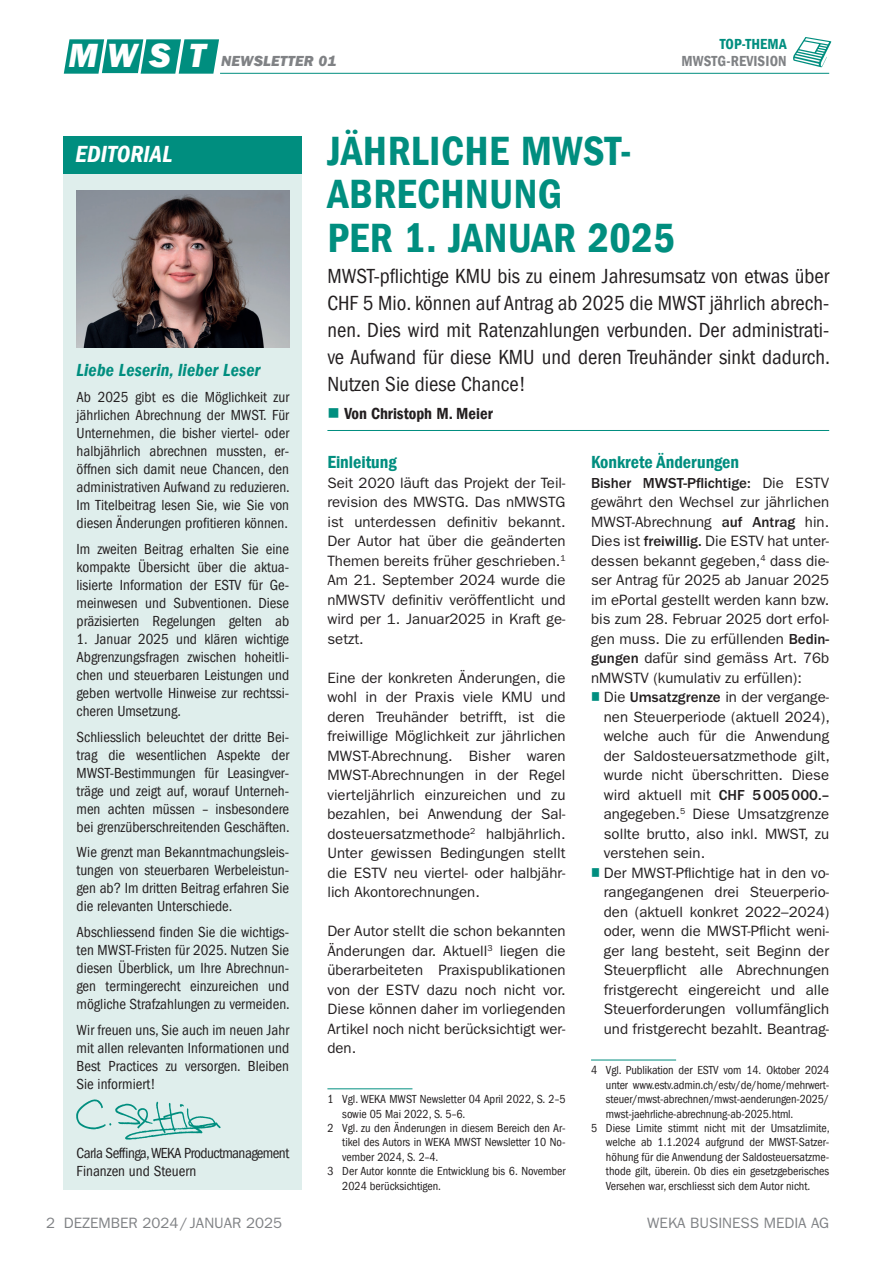
<style>
.page{position:relative;width:893px;height:1263px;background:#fff}
.page>*{position:absolute;margin:0;border:0;box-sizing:border-box;transform-origin:0 0}
.t1{font:42px/43.5px "Franklin Gothic LT Pro Dm Cn";letter-spacing:.01em;color:#008e7f}
.t2{font:italic 800 34.5px "Franklin Gothic LT Pro";color:#fff}
.t3{font:24px "Franklin Gothic LT Pro Dm Cn It";letter-spacing:.01em;color:#fff}
.t4{font:condensed 21px/27px "Franklin Gothic LT Pro";color:#231f20;text-align:justify}
.t5{font:18px "Franklin Gothic LT Pro Dm Cn";color:#008e7f}
.t6{font:18px "Franklin Gothic LT Pro Dm Cn It";letter-spacing:.01em;color:#008e7f}
.t7{font:16.5px "Franklin Gothic LT Pro Dm Cn";color:#231f20}
.t8{font:15px/19.5px "Franklin Gothic LT Pro";color:#231f20;text-align:justify}
.t9{font:condensed 15px/18px "Franklin Gothic LT Pro";color:#231f20;text-align:justify}
.t10{font:condensed 15px/18px "Franklin Gothic LT Pro";letter-spacing:-.035em;color:#231f20}
.t11{font:15px "Franklin Gothic LT Pro";color:#808285}
.t12{font:15px "Franklin Gothic LT Pro Dm Cn";letter-spacing:.01em;color:#808285}
.t13{font:italic 800 15px "Franklin Gothic LT Pro";letter-spacing:.01em;color:#808285}
.t14{font:15px "Franklin Gothic LT Pro Dm Cn";letter-spacing:.01em;color:#008e7f}
.t15{font:condensed 12px "Franklin Gothic LT Pro";color:#231f20}
.s1{font-weight:500}
</style>
<div class="page">
<hr style="left:220px;top:73px;width:609px;height:1px;background:#008e7f">
<svg style="left:64px;top:39px;width:155px;height:35px;background:#1d9b8d"></svg>
<svg style="left:793px;top:37px;width:38px;height:30px"></svg>
<hr style="left:327px;top:1088px;width:85px;height:1px;background:#008e7f">
<div style="left:64px;top:173px;width:238px;height:1016px;background:#dfeeec"></div>
<img style="left:77px;top:190px;width:212px;height:158px">
<img style="left:77px;top:1099px;width:144px;height:40px">
<div style="left:64px;top:136px;width:238px;height:37px;background:#008e7f"></div>
<hr style="left:591px;top:1060px;width:85px;height:1px;background:#008e7f">
<hr style="left:327px;top:430px;width:502px;height:1px;background:#008e7f">
<h2 class="t2" style="left:69px;top:36px;width:141px">M W S T</h2>
<p class="t13" style="left:221px;top:52px;width:117px">NEWSLETTER 01</p>
<p class="t14" style="left:720px;top:36px;width:68px">TOP-THEMA</p>
<p class="t12" style="left:681px;top:52px;width:107px">MWSTG-REVISION</p>
<h3 class="t3" style="left:75px;top:140px;width:98px">EDITORIAL</h3>
<p class="t6" style="left:77px;top:360px;width:185px">Liebe Leserin, lieber Leser</p>
<p class="t9" style="left:77px;top:389px;width:215px">Ab 2025 gibt es die Möglichkeit zur jährlichen Abrechnung der MWST. Für Unternehmen, die bisher viertel- oder halbjährlich abrechnen mussten, er&shy;öffnen sich damit neue Chancen, den administrativen Aufwand zu reduzieren.<br>Im Titelbeitrag lesen Sie, wie Sie von diesen Änderungen profitieren können.</p>
<p class="t9" style="left:77px;top:540px;width:214px">Im zweiten Beitrag erhalten Sie eine kompakte Übersicht über die aktua&shy;lisierte Information der ESTV für Ge&shy;meinwesen und Subventionen. Diese präzisierten Regelungen gelten ab</p>
<p class="t9" style="left:77px;top:630px;width:214px">1. Januar 2025 und klären wichtige Abgrenzungsfragen zwischen hoheitli&shy;chen und steuerbaren Leistungen und geben wertvolle Hinweise zur rechtssi&shy;cheren Umsetzung.</p>
<p class="t9" style="left:77px;top:728px;width:215px">Schliesslich beleuchtet der dritte Bei&shy;trag die wesentlichen Aspekte der MWST-Bestimmungen für Leasingver&shy;träge und zeigt auf, worauf Unterneh&shy;men achten müssen – insbesondere bei grenzüberschreitenden Geschäften.</p>
<p class="t9" style="left:77px;top:843px;width:214px">Wie grenzt man Bekanntmachungsleis&shy;tungen von steuerbaren Werbeleistun&shy;gen ab? Im dritten Beitrag erfahren Sie die relevanten Unterschiede.</p>
<p class="t9" style="left:77px;top:923px;width:215px">Abschliessend finden Sie die wichtigs&shy;ten MWST-Fristen für 2025. Nutzen Sie diesen Überblick, um Ihre Abrechnun&shy;gen termingerecht einzureichen und mögliche Strafzahlungen zu vermeiden.</p>
<p class="t9" style="left:77px;top:1021px;width:214px">Wir freuen uns, Sie auch im neuen Jahr mit allen relevanten Informationen und Best Practices zu versorgen. Bleiben Sie informiert!</p>
<p class="t10" style="left:77px;top:1144px;width:214px">Carla Seffinga, WEKA Productmanagement<br>Finanzen und Steuern</p>
<h1 class="t1" style="left:327px;top:129px;width:349px">JÄHRLICHE MWST-<br>ABRECHNUNG<br>PER 1. JANUAR 2025</h1>
<p class="t4" style="left:327px;top:263px;width:504px">MWST-pflichtige KMU bis zu einem Jahresumsatz von etwas über CHF 5 Mio. können auf Antrag ab 2025 die MWST jährlich abrech&shy;nen. Dies wird mit Ratenzahlungen verbunden. Der administrati&shy;ve Aufwand für diese KMU und deren Treuhänder sinkt dadurch.<br>Nutzen Sie diese Chance!</p>
<p class="t7" style="left:344px;top:405px;width:150px">Von Christoph M. Meier</p>
<p class="t5" style="left:327px;top:452px;width:71px">Einleitung</p>
<p class="t8" style="left:327px;top:473px;width:240px">Seit 2020 läuft das Projekt der Teil&shy;revision des MWSTG. Das nMWSTG ist unterdessen definitiv bekannt.<br>Der Autor hat über die geänderten Themen bereits früher geschrieben.<sup>1<br></sup>Am 21. September 2024 wurde die nMWSTV definitiv veröffentlicht und wird per 1. Januar2025 in Kraft ge&shy;setzt.</p>
<p class="t8" style="left:327px;top:668px;width:240px">Eine der konkreten Änderungen, die wohl in der Praxis viele KMU und deren Treuhänder betrifft, ist die freiwillige Möglichkeit zur jährlichen MWST-Abrechnung. Bisher waren MWST-Abrechnungen in der Regel vierteljährlich einzureichen und zu bezahlen, bei Anwendung der Sal&shy;dosteuersatzmethode<sup>2</sup> halbjährlich.<br>Unter gewissen Bedingungen stellt die ESTV neu viertel- oder halbjähr&shy;lich Akontorechnungen.</p>
<p class="t8" style="left:327px;top:921px;width:240px">Der Autor stellt die schon bekannten Änderungen dar. Aktuell<sup>3</sup> liegen die überarbeiteten Praxispublikationen von der ESTV dazu noch nicht vor.<br>Diese können daher im vorliegenden Artikel noch nicht berücksichtigt wer&shy;den.</p>
<p class="t15" style="left:327px;top:1092px;width:240px">1 Vgl. WEKA MWST Newsletter 04 April 2022, S. 2–5</p>
<p class="t15" style="left:342px;top:1107px;width:125px">sowie 05 Mai 2022, S. 5–6.</p>
<p class="t15" style="left:327px;top:1121px;width:240px">2 Vgl. zu den Änderungen in diesem Bereich den Ar-</p>
<p class="t15" style="left:342px;top:1136px;width:225px">tikel des Autors in WEKA MWST Newsletter 10 No-</p>
<p class="t15" style="left:342px;top:1150px;width:98px">vember 2024, S. 2–4.</p>
<p class="t15" style="left:327px;top:1164px;width:240px">3 Der Autor konnte die Entwicklung bis 6. November</p>
<p class="t15" style="left:342px;top:1179px;width:100px">2024 berücksichtigen.</p>
<p class="t5" style="left:591px;top:452px;width:149px">Konkrete Änderungen</p>
<p class="t8" style="left:591px;top:473px;width:240px"><span class="s1">Bisher MWST-Pflichtige:</span> Die ESTV gewährt den Wechsel zur jährlichen MWST-Abrechnung <span class="s1">auf Antrag</span> hin.<br>Dies ist <span class="s1">freiwillig.</span> Die ESTV hat unter&shy;dessen bekannt gegeben,<sup>4</sup> dass die&shy;ser Antrag für 2025 ab Januar 2025 im ePortal gestellt werden kann bzw. bis zum 28. Februar 2025 dort erfol&shy;gen muss. Die zu erfüllenden <span class="s1">Bedin&shy;gungen</span> dafür sind gemäss Art. 76b nMWSTV (kumulativ zu erfüllen):</p>
<p class="t8" style="left:604px;top:687px;width:228px;text-align:left">Die <span class="s1">Umsatzgrenze</span> in der vergange&shy;nen Steuerperiode (aktuell 2024), welche auch für die Anwendung der Saldosteuersatzmethode gilt, wurde nicht überschritten. Diese wird aktuell mit <span class="s1">CHF 5005000.– </span>angegeben.<sup>5</sup> Diese Umsatzgrenze sollte brutto, also inkl. MWST, zu verstehen sein.<br>Der MWST-Pflichtige hat in den vo&shy;rangegangenen drei Steuerperio&shy;den (aktuell konkret 2022–2024) oder, wenn die MWST-Pflicht weni&shy;ger lang besteht, seit Beginn der Steuerpflicht alle Abrechnungen fristgerecht eingereicht und alle Steuerforderungen vollumfänglich und fristgerecht bezahlt. Beantrag-</p>
<p class="t15" style="left:591px;top:1064px;width:240px">4 Vgl. Publikation der ESTV vom 14. Oktober 2024</p>
<p class="t15" style="left:606px;top:1078px;width:225px">unter www.estv.admin.ch/estv/de/home/mehrwert-</p>
<p class="t15" style="left:606px;top:1092px;width:225px">steuer/mwst-abrechnen/mwst-aenderungen-2025/</p>
<p class="t15" style="left:606px;top:1107px;width:189px">mwst-jaehrliche-abrechnung-ab-2025.html.</p>
<p class="t15" style="left:591px;top:1121px;width:240px">5 Diese Limite stimmt nicht mit der Umsatzlimite,</p>
<p class="t15" style="left:606px;top:1136px;width:225px">welche ab 1.1.2024 aufgrund der MWST-Satzer-</p>
<p class="t15" style="left:606px;top:1150px;width:225px">höhung für die Anwendung der Saldosteuersatzme-</p>
<p class="t15" style="left:606px;top:1164px;width:225px">thode gilt, überein. Ob dies ein gesetzgeberisches</p>
<p class="t15" style="left:606px;top:1179px;width:206px">Versehen war, erschliesst sich dem Autor nicht.</p>
<p class="t11" style="left:46px;top:1214px;width:11px">2</p>
<p class="t11" style="left:647px;top:1214px;width:183px">WEKA BUSINESS MEDIA AG</p>
<p class="t11" style="left:64px;top:1214px;width:220px">DEZEMBER 2024/JANUAR 2025</p>
</div>
